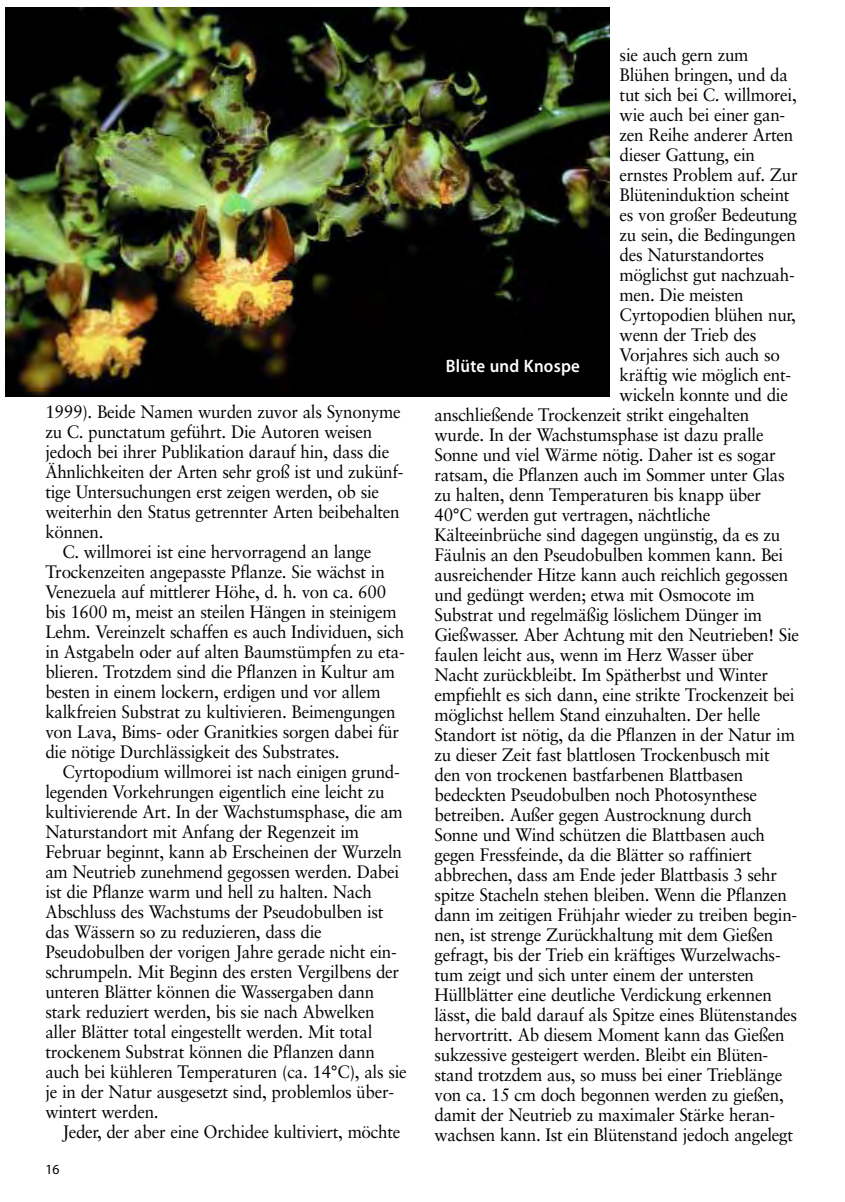
<style>
.page{position:relative;width:845px;height:1202px;background:#fff}
.page>*{position:absolute;margin:0;border:0;box-sizing:border-box;transform-origin:0 0}
.t1{font:18px "Sabon";letter-spacing:-.015em;color:#000;scale:.95 1}
.t2{font:600 18px "Myriad Pro";letter-spacing:.015em;color:#fff;scale:.94 1}
.t3{font:14px "Myriad Pro";color:#000}
</style>
<div class="page">
<img style="left:5px;top:8px;width:604px;height:389px">
<p class="t1" style="left:45px;top:405px;width:375px">1999). Beide Namen wurden zuvor als Synonyme</p>
<p class="t1" style="left:45px;top:425px;width:346px">zu C. punctatum geführt. Die Autoren weisen</p>
<p class="t1" style="left:45px;top:445px;width:363px">jedoch bei ihrer Publikation darauf hin, dass die</p>
<p class="t1" style="left:45px;top:465px;width:378px">Ähnlichkeiten der Arten sehr groß ist und zukünf-</p>
<p class="t1" style="left:45px;top:485px;width:353px">tige Untersuchungen erst zeigen werden, ob sie</p>
<p class="t1" style="left:45px;top:505px;width:374px">weiterhin den Status getrennter Arten beibehalten</p>
<p class="t1" style="left:45px;top:525px;width:63px">können.</p>
<p class="t1" style="left:62px;top:545px;width:327px">C. willmorei ist eine hervorragend an lange</p>
<p class="t1" style="left:45px;top:565px;width:359px">Trockenzeiten angepasste Pflanze. Sie wächst in</p>
<p class="t1" style="left:45px;top:585px;width:360px">Venezuela auf mittlerer Höhe, d. h. von ca. 600</p>
<p class="t1" style="left:45px;top:605px;width:371px">bis 1600 m, meist an steilen Hängen in steinigem</p>
<p class="t1" style="left:45px;top:625px;width:379px">Lehm. Vereinzelt schaffen es auch Individuen, sich</p>
<p class="t1" style="left:45px;top:645px;width:380px">in Astgabeln oder auf alten Baumstümpfen zu eta-</p>
<p class="t1" style="left:45px;top:665px;width:369px">blieren. Trotzdem sind die Pflanzen in Kultur am</p>
<p class="t1" style="left:45px;top:685px;width:354px">besten in einem lockern, erdigen und vor allem</p>
<p class="t1" style="left:45px;top:705px;width:370px">kalkfreien Substrat zu kultivieren. Beimengungen</p>
<p class="t1" style="left:45px;top:725px;width:374px">von Lava, Bims- oder Granitkies sorgen dabei für</p>
<p class="t1" style="left:45px;top:745px;width:311px">die nötige Durchlässigkeit des Substrates.</p>
<p class="t1" style="left:62px;top:765px;width:357px">Cyrtopodium willmorei ist nach einigen grund-</p>
<p class="t1" style="left:45px;top:785px;width:358px">legenden Vorkehrungen eigentlich eine leicht zu</p>
<p class="t1" style="left:45px;top:805px;width:378px">kultivierende Art. In der Wachstumsphase, die am</p>
<p class="t1" style="left:45px;top:825px;width:332px">Naturstandort mit Anfang der Regenzeit im</p>
<p class="t1" style="left:45px;top:845px;width:377px">Februar beginnt, kann ab Erscheinen der Wurzeln</p>
<p class="t1" style="left:45px;top:865px;width:374px">am Neutrieb zunehmend gegossen werden. Dabei</p>
<p class="t1" style="left:45px;top:885px;width:345px">ist die Pflanze warm und hell zu halten. Nach</p>
<p class="t1" style="left:45px;top:905px;width:357px">Abschluss des Wachstums der Pseudobulben ist</p>
<p class="t1" style="left:45px;top:925px;width:292px">das Wässern so zu reduzieren, dass die</p>
<p class="t1" style="left:45px;top:945px;width:371px">Pseudobulben der vorigen Jahre gerade nicht ein-</p>
<p class="t1" style="left:45px;top:965px;width:374px">schrumpeln. Mit Beginn des ersten Vergilbens der</p>
<p class="t1" style="left:45px;top:985px;width:348px">unteren Blätter können die Wassergaben dann</p>
<p class="t1" style="left:45px;top:1005px;width:348px">stark reduziert werden, bis sie nach Abwelken</p>
<p class="t1" style="left:45px;top:1025px;width:346px">aller Blätter total eingestellt werden. Mit total</p>
<p class="t1" style="left:45px;top:1045px;width:348px">trockenem Substrat können die Pflanzen dann</p>
<p class="t1" style="left:45px;top:1065px;width:382px">auch bei kühleren Temperaturen (ca. 14°C), als sie</p>
<p class="t1" style="left:45px;top:1085px;width:369px">je in der Natur ausgesetzt sind, problemlos über-</p>
<p class="t1" style="left:45px;top:1105px;width:121px">wintert werden.</p>
<p class="t1" style="left:62px;top:1125px;width:357px">Jeder, der aber eine Orchidee kultiviert, möchte</p>
<p class="t3" style="left:45px;top:1164px;width:16px">16</p>
<p class="t1" style="left:619px;top:47px;width:137px">sie auch gern zum</p>
<p class="t1" style="left:619px;top:67px;width:179px">Blühen bringen, und da</p>
<p class="t1" style="left:619px;top:87px;width:188px">tut sich bei C. willmorei,</p>
<p class="t1" style="left:619px;top:107px;width:176px">wie auch bei einer gan-</p>
<p class="t1" style="left:619px;top:127px;width:184px">zen Reihe anderer Arten</p>
<p class="t1" style="left:619px;top:147px;width:144px">dieser Gattung, ein</p>
<p class="t1" style="left:619px;top:167px;width:189px">ernstes Problem auf. Zur</p>
<p class="t1" style="left:619px;top:187px;width:180px">Blüteninduktion scheint</p>
<p class="t1" style="left:619px;top:207px;width:188px">es von großer Bedeutung</p>
<p class="t1" style="left:619px;top:227px;width:187px">zu sein, die Bedingungen</p>
<p class="t1" style="left:619px;top:247px;width:154px">des Naturstandortes</p>
<p class="t1" style="left:619px;top:267px;width:186px">möglichst gut nachzuah-</p>
<p class="t1" style="left:619px;top:287px;width:132px">men. Die meisten</p>
<p class="t1" style="left:619px;top:307px;width:187px">Cyrtopodien blühen nur,</p>
<p class="t1" style="left:619px;top:327px;width:146px">wenn der Trieb des</p>
<p class="t1" style="left:619px;top:347px;width:170px">Vorjahres sich auch so</p>
<p class="t1" style="left:619px;top:367px;width:182px">kräftig wie möglich ent-</p>
<p class="t1" style="left:619px;top:387px;width:179px">wickeln konnte und die</p>
<p class="t1" style="left:434px;top:407px;width:333px">anschließende Trockenzeit strikt eingehalten</p>
<p class="t1" style="left:434px;top:427px;width:348px">wurde. In der Wachstumsphase ist dazu pralle</p>
<p class="t1" style="left:434px;top:447px;width:361px">Sonne und viel Wärme nötig. Daher ist es sogar</p>
<p class="t1" style="left:434px;top:467px;width:370px">ratsam, die Pflanzen auch im Sommer unter Glas</p>
<p class="t1" style="left:434px;top:487px;width:345px">zu halten, denn Temperaturen bis knapp über</p>
<p class="t1" style="left:434px;top:507px;width:292px">40°C werden gut vertragen, nächtliche</p>
<p class="t1" style="left:434px;top:527px;width:366px">Kälteeinbrüche sind dagegen ungünstig, da es zu</p>
<p class="t1" style="left:434px;top:547px;width:369px">Fäulnis an den Pseudobulben kommen kann. Bei</p>
<p class="t1" style="left:434px;top:567px;width:374px">ausreichender Hitze kann auch reichlich gegossen</p>
<p class="t1" style="left:434px;top:587px;width:339px">und gedüngt werden; etwa mit Osmocote im</p>
<p class="t1" style="left:434px;top:607px;width:346px">Substrat und regelmäßig löslichem Dünger im</p>
<p class="t1" style="left:434px;top:627px;width:385px">Gießwasser. Aber Achtung mit den Neutrieben! Sie</p>
<p class="t1" style="left:434px;top:647px;width:338px">faulen leicht aus, wenn im Herz Wasser über</p>
<p class="t1" style="left:434px;top:667px;width:353px">Nacht zurückbleibt. Im Spätherbst und Winter</p>
<p class="t1" style="left:434px;top:687px;width:380px">empfiehlt es sich dann, eine strikte Trockenzeit bei</p>
<p class="t1" style="left:434px;top:707px;width:345px">möglichst hellem Stand einzuhalten. Der helle</p>
<p class="t1" style="left:434px;top:727px;width:381px">Standort ist nötig, da die Pflanzen in der Natur im</p>
<p class="t1" style="left:434px;top:747px;width:354px">zu dieser Zeit fast blattlosen Trockenbusch mit</p>
<p class="t1" style="left:434px;top:767px;width:326px">den von trockenen bastfarbenen Blattbasen</p>
<p class="t1" style="left:434px;top:787px;width:341px">bedeckten Pseudobulben noch Photosynthese</p>
<p class="t1" style="left:434px;top:807px;width:335px">betreiben. Außer gegen Austrocknung durch</p>
<p class="t1" style="left:434px;top:827px;width:349px">Sonne und Wind schützen die Blattbasen auch</p>
<p class="t1" style="left:434px;top:847px;width:336px">gegen Fressfeinde, da die Blätter so raffiniert</p>
<p class="t1" style="left:434px;top:867px;width:362px">abbrechen, dass am Ende jeder Blattbasis 3 sehr</p>
<p class="t1" style="left:434px;top:887px;width:373px">spitze Stacheln stehen bleiben. Wenn die Pflanzen</p>
<p class="t1" style="left:434px;top:907px;width:383px">dann im zeitigen Frühjahr wieder zu treiben begin-</p>
<p class="t1" style="left:434px;top:927px;width:358px">nen, ist strenge Zurückhaltung mit dem Gießen</p>
<p class="t1" style="left:434px;top:947px;width:366px">gefragt, bis der Trieb ein kräftiges Wurzelwachs-</p>
<p class="t1" style="left:434px;top:967px;width:338px">tum zeigt und sich unter einem der untersten</p>
<p class="t1" style="left:434px;top:987px;width:356px">Hüllblätter eine deutliche Verdickung erkennen</p>
<p class="t1" style="left:434px;top:1007px;width:383px">lässt, die bald darauf als Spitze eines Blütenstandes</p>
<p class="t1" style="left:434px;top:1027px;width:370px">hervortritt. Ab diesem Moment kann das Gießen</p>
<p class="t1" style="left:434px;top:1047px;width:353px">sukzessive gesteigert werden. Bleibt ein Blüten-</p>
<p class="t1" style="left:434px;top:1067px;width:367px">stand trotzdem aus, so muss bei einer Trieblänge</p>
<p class="t1" style="left:434px;top:1087px;width:369px">von ca. 15 cm doch begonnen werden zu gießen,</p>
<p class="t1" style="left:434px;top:1107px;width:360px">damit der Neutrieb zu maximaler Stärke heran-</p>
<p class="t1" style="left:434px;top:1127px;width:379px">wachsen kann. Ist ein Blütenstand jedoch angelegt</p>
<p class="t2" style="left:446px;top:360px;width:144px">Blüte und Knospe</p>
</div>
